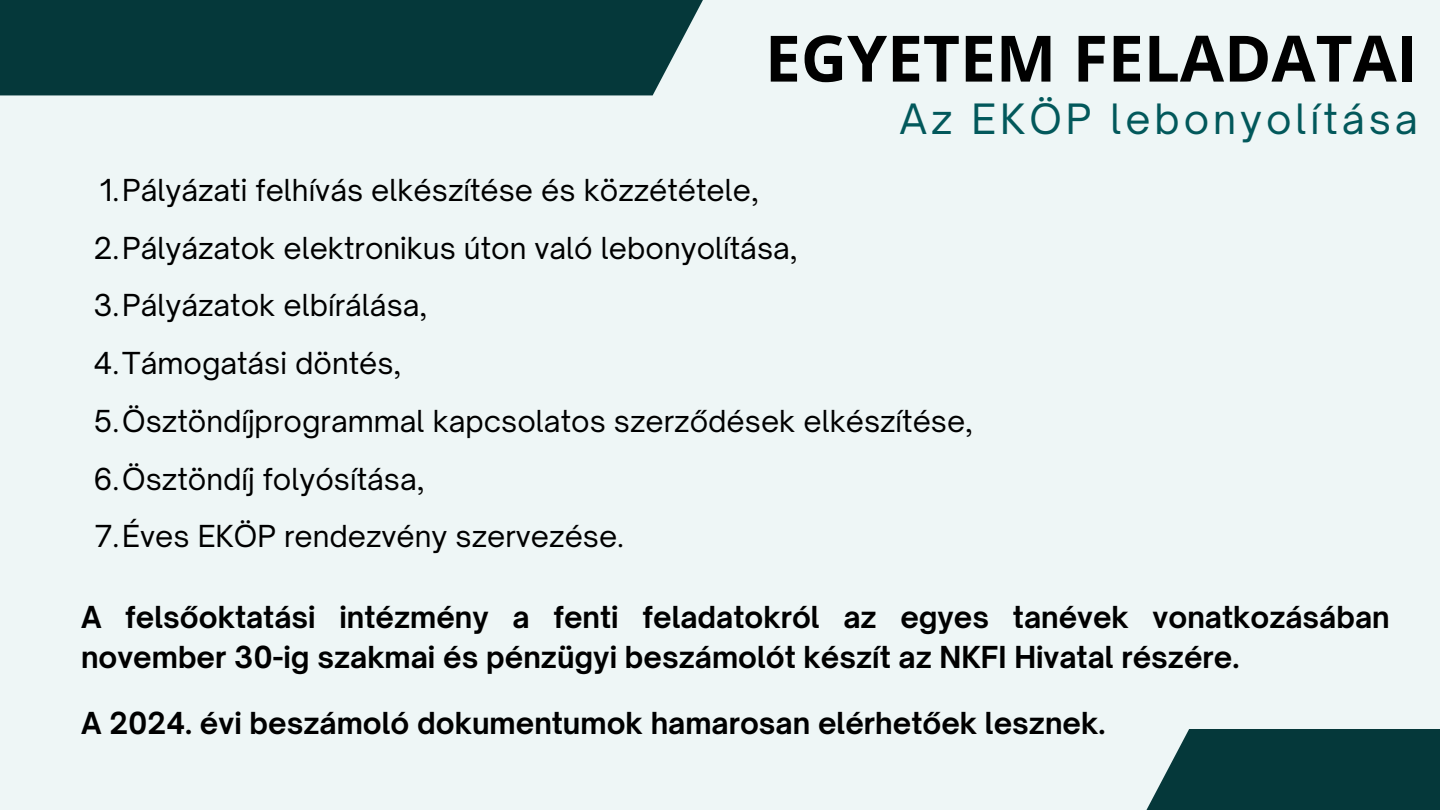
<style>
.page{position:relative;width:1440px;height:810px;background:#eef6f6}
.page>*{position:absolute;margin:0;border:0;box-sizing:border-box;transform-origin:0 0}
.t1{font:700 64px "Open Sans";color:#000}
.t2{font:40px "Open Sauce One";letter-spacing:.1em;color:#02585b}
.t3{font:29px "Open Sauce One";color:#000}
.t4{font:700 29px/40.5px "Open Sauce One";color:#000}
</style>
<div class="page">
<svg style="left:1146px;top:729px;width:294px;height:81px;background:#164647"></svg>
<div style="left:0;top:0;width:781px;height:95px;background:#05383a"></div>
<h1 class="t1" style="left:765px;top:13px;width:655px">EGYETEM FELADATAI</h1>
<p class="t2" style="left:900px;top:94px;width:520px">Az EKÖP lebonyolítása</p>
<p class="t3" style="left:100px;top:172px;width:661px">1.Pályázati felhívás elkészítése és közzététele,</p>
<p class="t3" style="left:94px;top:230px;width:705px">2.Pályázatok elektronikus úton való lebonyolítása,</p>
<p class="t3" style="left:93px;top:287px;width:335px">3.Pályázatok elbírálása,</p>
<p class="t3" style="left:94px;top:345px;width:309px">4.Támogatási döntés,</p>
<p class="t3" style="left:94px;top:403px;width:881px">5.Ösztöndíjprogrammal kapcsolatos szerződések elkészítése,</p>
<p class="t3" style="left:93px;top:461px;width:333px">6.Ösztöndíj folyósítása,</p>
<p class="t3" style="left:95px;top:518px;width:531px">7.Éves EKÖP rendezvény szervezése.</p>
<h3 class="t4" style="left:81px;top:597px;width:1310px">A felsőoktatási intézmény a fenti feladatokról az egyes tanévek vonatkozásában november 30-ig szakmai és pénzügyi beszámolót készít az NKFI Hivatal részére.</h3>
<h3 class="t4" style="left:81px;top:702px;width:1026px">A 2024. évi beszámoló dokumentumok hamarosan elérhetőek lesznek.</h3>
</div>
